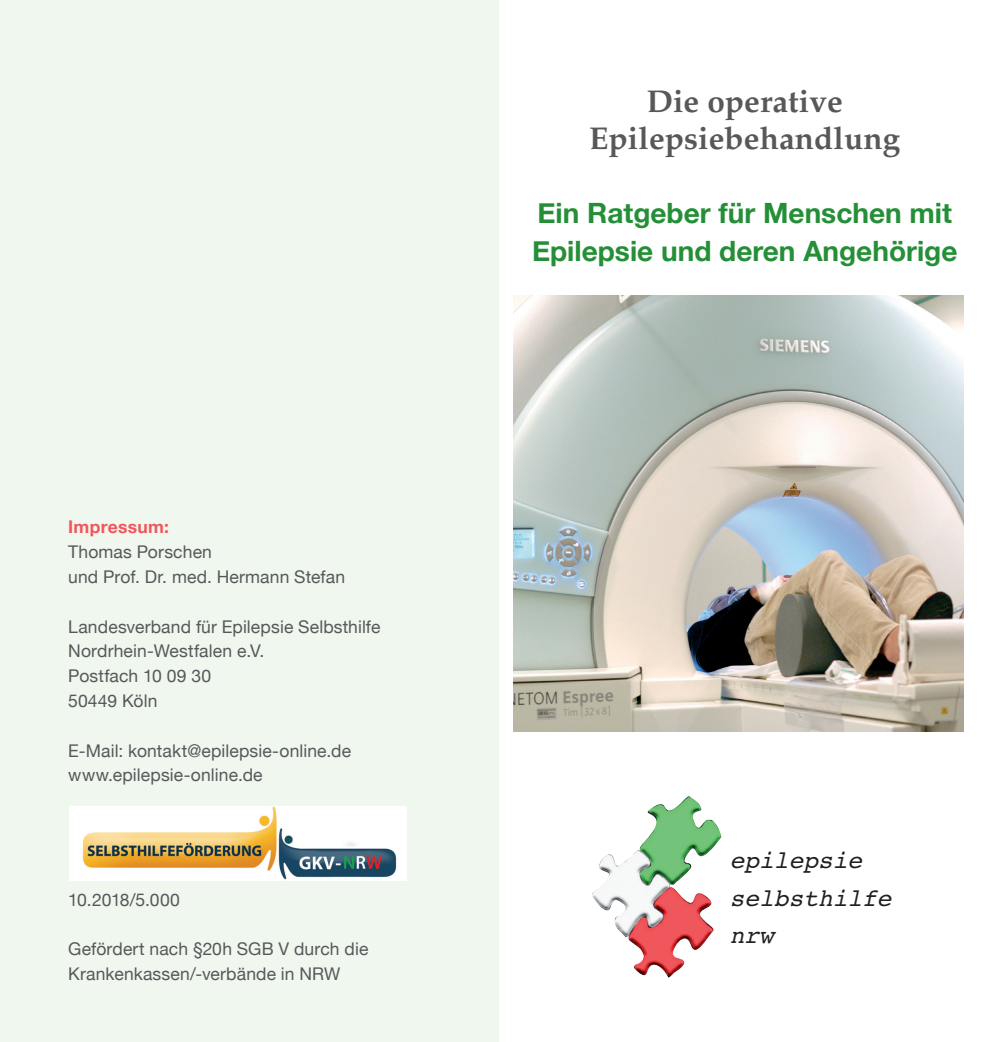
<style>
.page{position:relative;width:993px;height:1042px;background:#fff}
.page>*{position:absolute;margin:0;border:0;box-sizing:border-box;transform-origin:0 0}
.t1{font:700 31.5px/37.3px "Palatino LT";color:#57585a;text-align:center}
.t2{font:700 28px/37.3px "Helvetica Neue";color:#258f38}
.t3{font:italic 24.5px/37.3px "Courier";color:#231f20}
.t4{font:17.5px/24.8px "Helvetica Neue";letter-spacing:.005em;color:#57585a}
.t5{font:17.5px "Helvetica Neue";letter-spacing:-.015em;color:#57585a}
.t6{font:700 17.5px "Helvetica Neue";letter-spacing:.015em;color:#f0575d}
</style>
<div class="page">
<div style="left:0;top:0;width:498px;height:1042px;background:#f0f7ef"></div>
<img style="left:513px;top:295px;width:450px;height:436px">
<img style="left:592px;top:796px;width:129px;height:181px">
<img style="left:69px;top:806px;width:338px;height:75px">
<p class="t6" style="left:68px;top:513px;width:102px">Impressum:</p>
<p class="t4" style="left:68px;top:540px;width:278px">Thomas Porschen<br>und Prof. Dr. med. Hermann Stefan</p>
<p class="t4" style="left:68px;top:615px;width:313px">Landesverband für Epilepsie Selbsthilfe<br>Nordrhein-Westfalen e.V.<br>Postfach 10 09 30<br>50449 Köln</p>
<p class="t4" style="left:68px;top:739px;width:284px">E-Mail: kontakt@epilepsie-online.de www.epilepsie-online.de</p>
<p class="t5" style="left:68px;top:886px;width:113px">10.2018/5.000</p>
<p class="t4" style="left:68px;top:937px;width:301px">Gefördert nach §20h SGB V durch die<br>Krankenkassen/-verbände in NRW</p>
<h1 class="t1" style="left:589px;top:83px;width:312px">Die operative<br>Epilepsiebehandlung</h1>
<h2 class="t2" style="left:532px;top:195px;width:427px">Ein Ratgeber für Menschen mit<br>Epilepsie und deren Angehörige</h2>
<h3 class="t3" style="left:729px;top:841px;width:163px">epilepsie selbsthilfe nrw</h3>
</div>
